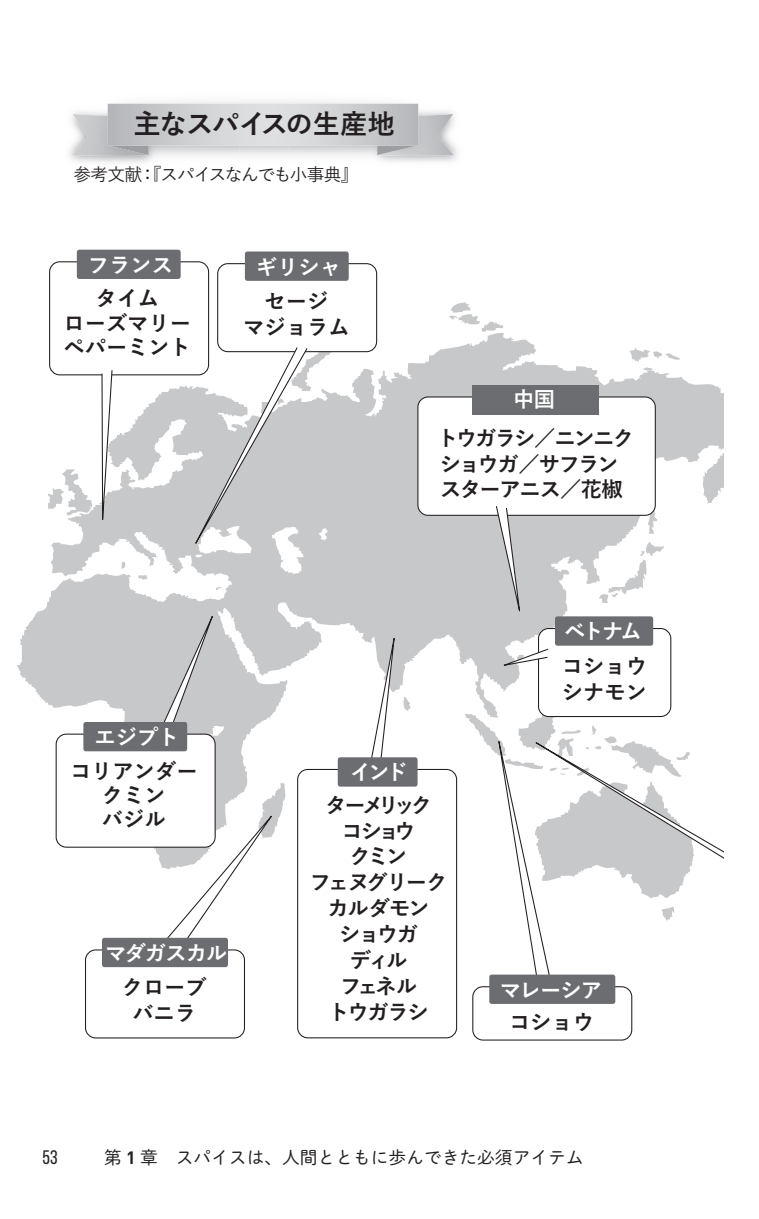
<style>
.page{position:relative;width:759px;height:1219px;background:#fff}
.page>*{position:absolute;margin:0;border:0;box-sizing:border-box;transform-origin:0 0}
.t1{font:700 27.5px "Yu Go";letter-spacing:-.03em;color:#231f20}
.t2{font:700 21.25px/24.2px "Yu Go";color:#231f20;text-align:center}
.t3{font:700 21.25px/25.8px "Yu Go";letter-spacing:-.105em;color:#231f20;text-align:center}
.t4{font:700 21.25px "Yu Go";letter-spacing:-.035em;color:#fff}
.t5{font:700 21.25px/25.8px "Yu Go";letter-spacing:-.08em;color:#231f20}
.t6{font:700 21.25px/25.8px "Yu Go";letter-spacing:-.045em;color:#231f20;text-align:center}
.t7{font:19.5px "Bebas Neue";color:#231f20}
.t8{font:17.75px "Shuei M Go Std L";color:#231f20}
.t9{font:500 17.75px "Yu Go";letter-spacing:-.075em;color:#231f20}
.s1{font-family:"DIN";font-weight:700}
</style>
<div class="page">
<svg style="left:449px;top:302px;width:54px;height:30px"></svg>
<svg style="left:17px;top:332px;width:706px;height:538px"></svg>
<svg style="left:46px;top:469px;width:47px;height:49px"></svg>
<svg style="left:599px;top:542px;width:65px;height:62px"></svg>
<div style="left:50px;top:262px;width:158px;height:113px;background:#fff;border-radius:10px"></div>
<div style="left:49px;top:261px;width:160px;height:114px;border:1px solid #231f20;border-radius:10px"></div>
<div style="left:217px;top:264px;width:159px;height:88px;background:#fff;border-radius:10px"></div>
<div style="left:217px;top:263px;width:160px;height:89px;border:1px solid #231f20;border-radius:10px"></div>
<div style="left:77px;top:250px;width:103px;height:29px;background:#6c6d70;border-radius:3px"></div>
<div style="left:245px;top:251px;width:103px;height:30px;background:#6c6d70;border-radius:3px"></div>
<div style="left:85px;top:949px;width:160px;height:89px;border:1px solid #231f20;border-radius:10px"></div>
<svg style="left:101px;top:370px;width:12px;height:181px"></svg>
<svg style="left:120px;top:297px;width:240px;height:447px"></svg>
<svg style="left:158px;top:782px;width:130px;height:157px"></svg>
<svg style="left:367px;top:611px;width:43px;height:146px"></svg>
<div style="left:102px;top:938px;width:126px;height:29px;background:#6c6d70;border-radius:3px"></div>
<div style="left:538px;top:628px;width:132px;height:88px;background:#fff;border-radius:10px"></div>
<div style="left:554px;top:616px;width:99px;height:30px;background:#6c6d70;border-radius:3px"></div>
<div style="left:418px;top:397px;width:237px;height:118px;background:#fff;border-radius:10px"></div>
<div style="left:417px;top:396px;width:238px;height:120px;border:1px solid #231f20;border-radius:10px"></div>
<div style="left:472px;top:385px;width:126px;height:29px;background:#6c6d70"></div>
<div style="left:472px;top:986px;width:160px;height:55px;border:1px solid #231f20;border-radius:10px"></div>
<div style="left:489px;top:975px;width:126px;height:29px;background:#6c6d70;border-radius:3px"></div>
<div style="left:297px;top:769px;width:159px;height:269px;background:#fff;border-radius:10px"></div>
<div style="left:297px;top:769px;width:160px;height:269px;border:1px solid #231f20;border-radius:10px"></div>
<div style="left:337px;top:757px;width:80px;height:30px;background:#6c6d70;border-radius:3px"></div>
<svg style="left:464px;top:648px;width:259px;height:342px"></svg>
<svg style="left:495px;top:506px;width:28px;height:128px;background:#c4c5c6"></svg>
<img style="left:72px;top:114px;width:77px;height:42px">
<img style="left:108px;top:146px;width:41px;height:9px">
<img style="left:377px;top:114px;width:76px;height:42px">
<img style="left:377px;top:146px;width:41px;height:9px">
<svg style="left:108px;top:104px;width:310px;height:42px;background:#cdced0"></svg>
<div style="left:56px;top:734px;width:159px;height:113px;background:#fff;border-radius:10px"></div>
<div style="left:56px;top:734px;width:159px;height:114px;border:1px solid #231f20;border-radius:10px"></div>
<div style="left:83px;top:722px;width:104px;height:29px;background:#6c6d70;border-radius:3px"></div>
<p class="t1" style="left:133px;top:108px;width:263px">主なスパイスの生産地</p>
<p class="t9" style="left:139px;top:158px;width:221px">『：スパイスなんでも小事典『</p>
<p class="t9" style="left:73px;top:158px;width:70px">参考文献</p>
<p class="t4" style="left:88px;top:253px;width:87px">フランス</p>
<p class="t2" style="left:63px;top:287px;width:129px">タイム<br>ローズマリーペパーミント</p>
<p class="t2" style="left:243px;top:289px;width:108px;line-height:25.8px">セージ<br>マジョラム</p>
<p class="t4" style="left:256px;top:255px;width:87px">ギリシャ</p>
<p class="t4" style="left:513px;top:388px;width:44px">中国</p>
<p class="t5" style="left:437px;top:426px;width:198px">トウガラシ／ニンニクショウガ／サフランスターアニス／花椒</p>
<p class="t4" style="left:564px;top:619px;width:79px">ベトナム</p>
<p class="t2" style="left:561px;top:654px;width:87px;line-height:25.8px;text-align:left">コショウシナモン</p>
<p class="t4" style="left:94px;top:726px;width:87px">エジプト</p>
<p class="t2" style="left:70px;top:759px;width:129px">コリアンダークミン<br>バジル</p>
<p class="t4" style="left:105px;top:941px;width:123px">マダガスカル</p>
<p class="t6" style="left:122px;top:975px;width:87px">クローブバニラ</p>
<p class="t4" style="left:350px;top:761px;width:60px">インド</p>
<p class="t3" style="left:309px;top:792px;width:139px">ターメリック<br>コショウ<br>クミン<br>フェヌグリークカルダモン<br>ショウガ<br>ディル<br>フェネル<br>トウガラシ</p>
<p class="t4" style="left:499px;top:978px;width:104px">マレーシア</p>
<p class="t6" style="left:509px;top:1010px;width:87px">コショウ</p>
<p class="t7" style="left:43px;top:1147px;width:17px">53</p>
<p class="t8" style="left:104px;top:1144px;width:481px">第 <span class="s1">1</span> 章　スパイスは、人間とともに歩んできた必須アイテム</p>
</div>
